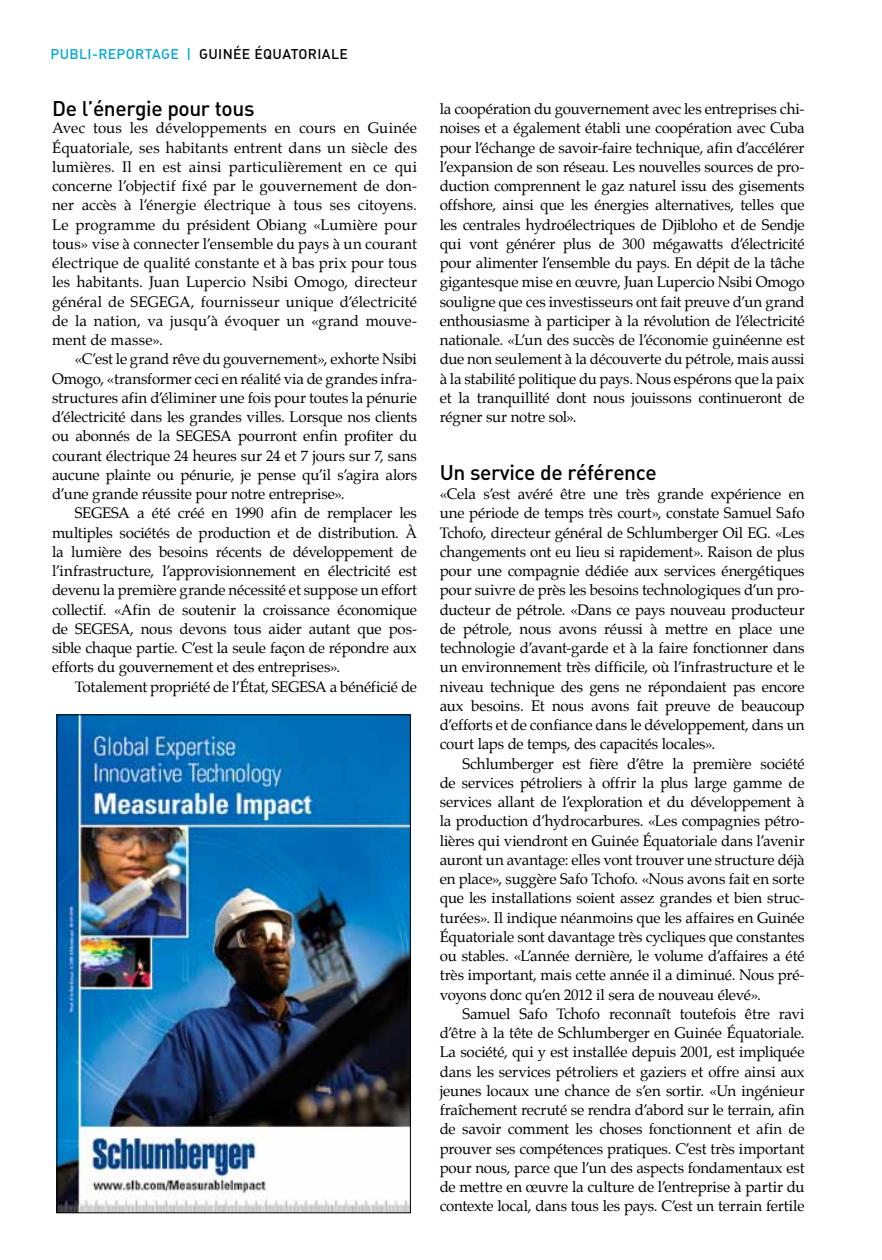
<style>
.page{position:relative;width:882px;height:1260px;background:#fff}
.page>*{position:absolute;margin:0;border:0;box-sizing:border-box;transform-origin:0 0}
.t1{font:21px "DIN Medium Alternate";letter-spacing:-.02em;color:#000}
.t2{font:15.05px/19.2px "Palatino";letter-spacing:-.01em;color:#000;text-align:justify}
.t3{font:14px "DIN Medium Alternate";letter-spacing:.025em;color:#000}
.s1{color:#00a9d2}
</style>
<div class="page">
<img style="left:59px;top:717px;width:350px;height:494px">
<p class="t3" style="left:51px;top:45px;width:232px"><span class="s1">Publi-reportage |</span> GUI NÉE ÉQUATORIALE</p>
<h1 class="t1" style="left:52px;top:95px;width:204px">De l’énergie pour tous</h1>
<p class="t2" style="left:52px;top:119px;width:366px">Avec tous les développements en cours en Guinée Équatoriale, ses habitants entrent dans un siècle des lumières. Il en est ainsi particulièrement en ce qui concerne l’objectif fixé par le gouvernement de don&shy;ner accès à l’énergie électrique à tous ses citoyens.<br>Le programme du président Obiang «Lumière pour tous» vise à connecter l’ensemble du pays à un courant électrique de qualité constante et à bas prix pour tous les habitants. Juan Lupercio Nsibi Omogo, directeur général de SEGEGA, fournisseur unique d’électricité de la nation, va jusqu’à évoquer un «grand mouve&shy;ment de masse».</p>
<p class="t2" style="left:52px;top:350px;width:366px;text-indent:23px">«C’est le grand rêve du gouvernement», exhorte Nsibi Omogo, «transformer ceci en réalité via de grandes infra&shy;structures afin d’éliminer une fois pour toutes la pénurie d’électricité dans les grandes villes. Lorsque nos clients ou abonnés de la SEGESA pourront enfin profiter du courant électrique 24 heures sur 24 et 7 jours sur 7, sans aucune plainte ou pénurie, je pense qu’il s’agira alors d’une grande réussite pour notre entreprise».</p>
<p class="t2" style="left:52px;top:504px;width:366px;text-indent:23px">SEGESA a été créé en 1990 afin de remplacer les multiples sociétés de production et de distribution. À la lumière des besoins récents de développement de l’infrastructure, l’approvisionnement en électricité est devenu la première grande nécessité et suppose un effort collectif. «Afin de soutenir la croissance économique de SEGESA, nous devons tous aider autant que pos&shy;sible chaque partie. C’est la seule façon de répondre aux efforts du gouvernement et des entreprises».</p>
<p class="t2" style="left:75px;top:677px;width:344px">Totalement propriété de l’État, SEGESA a bénéficié de</p>
<p class="t2" style="left:440px;top:99px;width:366px">la coopération du gouvernement avec les entreprises chi&shy;noises et a également établi une coopération avec Cuba pour l’échange de savoir-faire technique, afin d’accélérer l’expansion de son réseau. Les nouvelles sources de pro&shy;duction comprennent le gaz naturel issu des gisements offshore, ainsi que les énergies alternatives, telles que les centrales hydroélectriques de Djibloho et de Sendje qui vont générer plus de 300 mégawatts d’électricité pour alimenter l’ensemble du pays. En dépit de la tâche gigantesque mise en œuvre, Juan Lupercio Nsibi Omogo souligne que ces investisseurs ont fait preuve d’un grand enthousiasme à participer à la révolution de l’électricité nationale. «L’un des succès de l’économie guinéenne est due non seulement à la découverte du pétrole, mais aussi à la stabilité politique du pays. Nous espérons que la paix et la tranquillité dont nous jouissons continueront de régner sur notre sol».</p>
<h1 class="t1" style="left:440px;top:459px;width:219px">U n service de référence</h1>
<p class="t2" style="left:440px;top:484px;width:366px">«Cela s’est avéré être une très grande expérience en une période de temps très court», constate Samuel Safo Tchofo, directeur général de Schlumberger Oil EG. «Les changements ont eu lieu si rapidement». Raison de plus pour une compagnie dédiée aux services énergétiques pour suivre de près les besoins technologiques d’un pro&shy;ducteur de pétrole. «Dans ce pays nouveau producteur de pétrole, nous avons réussi à mettre en place une technologie d’avant-garde et à la faire fonctionner dans un environnement très difficile, où l’infrastructure et le niveau technique des gens ne répondaient pas encore aux besoins. Et nous avons fait preuve de beaucoup d’efforts et de confiance dans le développement, dans un court laps de temps, des capacités locales».</p>
<p class="t2" style="left:440px;top:754px;width:366px;text-indent:23px">Schlumberger est fière d’être la première société de services pétroliers à offrir la plus large gamme de services allant de l’exploration et du développement à la production d’hydrocarbures. «Les compagnies pétro&shy;lières qui viendront en Guinée Équatoriale dans l’avenir auront un avantage: elles vont trouver une structure déjà en place», suggère Safo Tchofo. «Nous avons fait en sorte que les installations soient assez grandes et bien struc&shy;turées». Il indique néanmoins que les affaires en Guinée Équatoriale sont davantage très cycliques que constantes ou stables. «L’année dernière, le volume d’affaires a été très important, mais cette année il a diminué. Nous pré&shy;voyons donc qu’en 2012 il sera de nouveau élevé».</p>
<p class="t2" style="left:440px;top:1004px;width:366px;text-indent:23px">Samuel Safo Tchofo reconnaît toutefois être ravi d’être à la tête de Schlumberger en Guinée Équatoriale.<br>La société, qui y est installée depuis 2001, est impliquée dans les services pétroliers et gaziers et offre ainsi aux jeunes locaux une chance de s’en sortir. «Un ingénieur fraîchement recruté se rendra d’abord sur le terrain, afin de savoir comment les choses fonctionnent et afin de prouver ses compétences pratiques. C’est très important pour nous, parce que l’un des aspects fondamentaux est de mettre en œuvre la culture de l’entreprise à partir du contexte local, dans tous les pays. C’est un terrain fertile</p>
</div>
